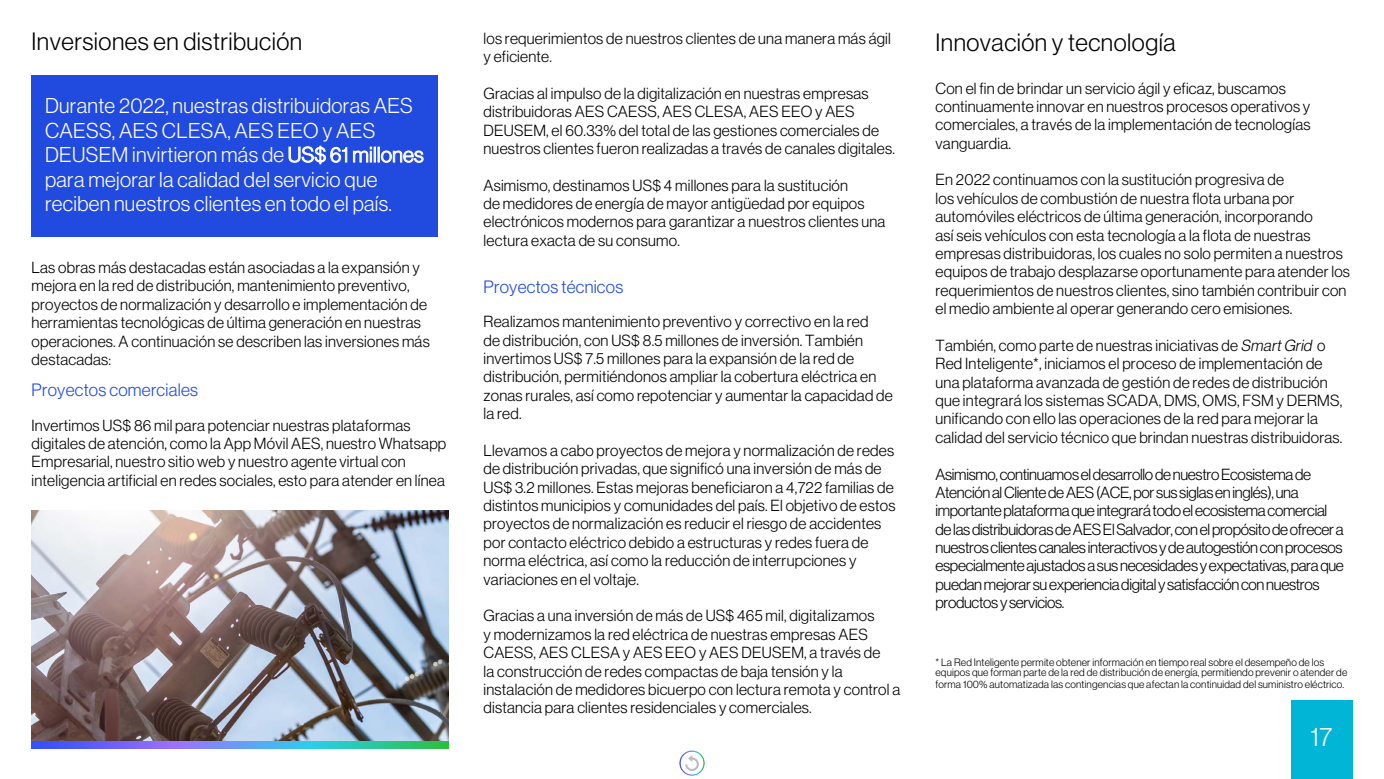
<style>
.page{position:relative;width:1384px;height:779px;background:#fff}
.page>*{position:absolute;margin:0;border:0;box-sizing:border-box;transform-origin:0 0}
.t1{font:26.25px "N Haas Grotesk DS Pro 45 Lt";color:#fff}
.t2{font:24.5px "N Haas Grotesk DS Pro 45 Lt";letter-spacing:.02em;color:#000}
.t3{font:21px/24.5px "N Haas Grotesk DS Pro 45 Lt";letter-spacing:.015em;color:#fff}
.t4{font:17.5px "N Haas Grotesk DS Pro 45 Lt";letter-spacing:.015em;color:#214ade}
.t5{font:15.75px/18.4px "N Haas Grotesk DS Pro 45 Lt";letter-spacing:.015em;color:#000}
.t6{font:15.75px/18.4px "N Haas Grotesk DS Pro 45 Lt";letter-spacing:-.02em;color:#000}
.t7{font:10.5px/10.5px "N Haas Grotesk DS Pro 45 Lt";letter-spacing:.015em;color:#000}
.s1{font-style:italic}
</style>
<div class="page">
<div style="left:1291px;top:700px;width:61px;height:79px;background:#00b5d5"></div>
<img style="left:679px;top:750px;width:26px;height:26px">
<img style="left:32px;top:510px;width:416px;height:231px">
<svg style="left:32px;top:741px;width:416px;height:7px;background:#5196d8"></svg>
<div style="left:32px;top:75px;width:406px;height:161px;background:#214ade"></div>
<svg style="left:288px;top:145px;width:136px;height:20px"></svg>
<p class="t5" style="left:483px;top:29px;width:409px">los requerimientos de nuestros clientes de una manera más ágil y eficiente.</p>
<p class="t5" style="left:483px;top:84px;width:413px">Gracias al impulso de la digitalización en nuestras empresas distribuidoras AES CAESS, AES CLESA, AES EEO y AES DEUSEM, el 60.33% del total de las gestiones comerciales de nuestros clientes fueron realizadas a través de canales digitales.</p>
<p class="t5" style="left:483px;top:176px;width:403px">Asimismo, destinamos US$ 4 millones para la sustitución<br>de medidores de energía de mayor antigüedad por equipos electrónicos modernos para garantizar a nuestros clientes una lectura exacta de su consumo.</p>
<p class="t4" style="left:483px;top:277px;width:141px">Proyectos técnicos</p>
<p class="t5" style="left:483px;top:312px;width:411px">Realizamos mantenimiento preventivo y correctivo en la red<br>de distribución, con US$ 8.5 millones de inversión. También invertimos US$ 7.5 millones para la expansión de la red de distribución, permitiéndonos ampliar la cobertura eléctrica en zonas rurales, así como repotenciar y aumentar la capacidad de la red.</p>
<p class="t5" style="left:483px;top:441px;width:413px">Llevamos a cabo proyectos de mejora y normalización de redes de distribución privadas, que significó una inversión de más de US$ 3.2 millones. Estas mejoras beneficiaron a 4,722 familias de distintos municipios y comunidades del país. El objetivo de estos proyectos de normalización es reducir el riesgo de accidentes por contacto eléctrico debido a estructuras y redes fuera de norma eléctrica, así como la reducción de interrupciones y variaciones en el voltaje.</p>
<p class="t5" style="left:483px;top:606px;width:418px">Gracias a una inversión de más de US$ 465 mil, digitalizamos<br>y modernizamos la red eléctrica de nuestras empresas AES CAESS, AES CLESA y AES EEO y AES DEUSEM, a través de<br>la construcción de redes compactas de baja tensión y la instalación de medidores bicuerpo con lectura remota y control a distancia para clientes residenciales y comerciales.</p>
<h2 class="t2" style="left:32px;top:28px;width:272px">Inversiones en distribución</h2>
<h2 class="t2" style="left:935px;top:29px;width:242px">Innovación y tecnología</h2>
<p class="t5" style="left:935px;top:79px;width:376px">Con el fin de brindar un servicio ágil y eficaz, buscamos continuamente innovar en nuestros procesos operativos y comerciales, a través de la implementación de tecnologías vanguardia.</p>
<p class="t5" style="left:935px;top:171px;width:416px">En 2022 continuamos con la sustitución progresiva de<br>los vehículos de combustión de nuestra flota urbana por automóviles eléctricos de última generación, incorporando<br>así seis vehículos con esta tecnología a la flota de nuestras empresas distribuidoras, los cuales no solo permiten a nuestros equipos de trabajo desplazarse oportunamente para atender los requerimientos de nuestros clientes, sino también contribuir con el medio ambiente al operar generando cero emisiones.</p>
<p class="t5" style="left:935px;top:336px;width:408px">También, como parte de nuestras iniciativas de <span class="s1">SmartGrid</span> o Red Inteligente*, iniciamos el proceso de implementación de una plataforma avanzada de gestión de redes de distribución que integrará los sistemas SCADA, DMS, OMS, FSM y DERMS, unificando con ello las operaciones de la red para mejorar la calidad del servicio técnico que brindan nuestras distribuidoras.</p>
<p class="t6" style="left:935px;top:465px;width:410px">Asimismo, continuamos el desarrollo de nuestro Ecosistema de Atención al Cliente de AES (ACE, por sus siglas en inglés), una importante plataforma que integrará todo el ecosistema comercial de las distribuidoras de AES El Salvador, con el propósito de ofrecer a nuestros clientes canales interactivos y de autogestión con procesos especialmente ajustados a sus necesidades y expectativas, para que puedan mejorar su experiencia digital y satisfacción con nuestros productos y servicios.</p>
<h3 class="t3" style="left:45px;top:93px;width:380px">Durante 2022, nuestras distribuidoras AES CAESS, AES CLESA, AES EEO y AES DEUSEM invirtieron más de US$ 61 millones para mejorar la calidad del servicio que reciben nuestros clientes en todo el país.</h3>
<p class="t5" style="left:32px;top:258px;width:400px">Las obras más destacadas están asociadas a la expansión y mejora en la red de distribución, mantenimiento preventivo, proyectos de normalización y desarrollo e implementación de herramientas tecnológicas de última generación en nuestras operaciones. A continuación se describen las inversiones más destacadas:</p>
<p class="t4" style="left:32px;top:380px;width:168px">Proyectos comerciales</p>
<p class="t5" style="left:32px;top:416px;width:416px">Invertimos US$ 86 mil para potenciar nuestras plataformas digitales de atención, como la App Móvil AES, nuestro Whatsapp Empresarial, nuestro sitio web y nuestro agente virtual con inteligencia artificial en redes sociales, esto para atender en línea</p>
<p class="t7" style="left:935px;top:657px;width:413px">* La Red Inteligente permite obtener información en tiempo real sobre el desempeño de los equipos que forman parte de la red de distribución de energía, permitiendo prevenir o atender de</p>
<p class="t7" style="left:935px;top:679px;width:410px">forma 100% automatizada las contingencias que afectan la continuidad del suministro eléctrico.</p>
<h1 class="t1" style="left:1310px;top:722px;width:23px">17</h1>
</div>
